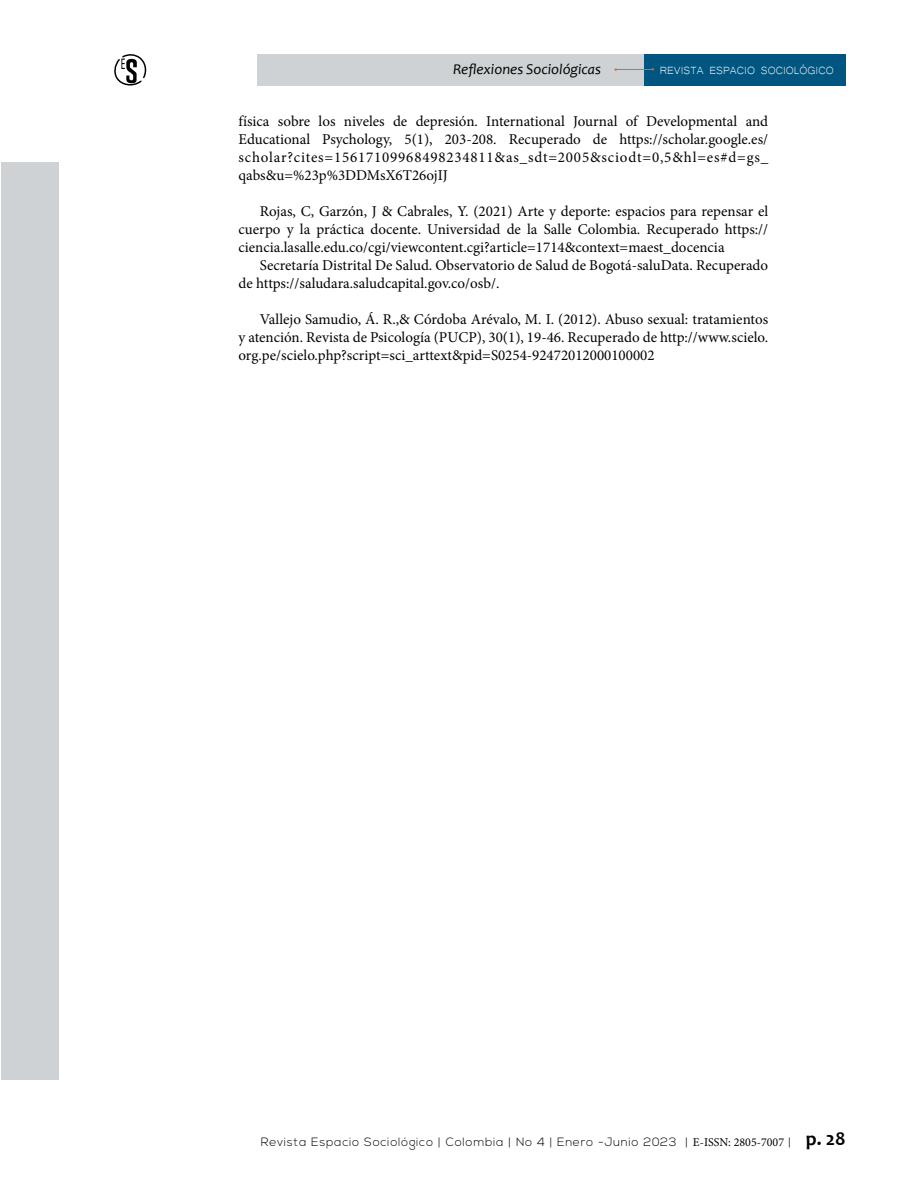
<style>
.page{position:relative;width:900px;height:1200px;background:#fff}
.page>*{position:absolute;margin:0;border:0;box-sizing:border-box;transform-origin:0 0}
.t1{font:15.45px "Myriad Pro";color:#000;scale:.61 1}
.t2{font:15px/18px "Minion Pro";color:#020203;text-align:justify}
.t3{font:italic 15px "Candara";color:#000}
.t4{font:13.5px "Microsoft Yi Baiti";color:#fff}
.t5{font:300 12px "Nexa";letter-spacing:.06em;color:#000}
.s1{font-family:"Minion Pro";font-weight:400}
.s2{font-family:"Candara";font-weight:700;font-size:19.5px}
</style>
<div class="page">
<div style="left:257px;top:54px;width:387px;height:32px;background:#ced2d4"></div>
<div style="left:644px;top:54px;width:202px;height:32px;background:#005681"></div>
<hr style="left:615px;top:69px;width:38px;height:1px;background:#e2672c">
<svg style="left:114px;top:54px;width:33px;height:32px"></svg>
<div style="left:1px;top:162px;width:58px;height:918px;background:#ced2d4"></div>
<p class="t1" style="left:121px;top:55px;width:9px">E</p>
<p class="t3" style="left:453px;top:60px;width:150px">Reflexiones Sociológicas</p>
<p class="t4" style="left:660px;top:62px;width:176px">REVISTA ESPACIO SOCIOLÓGICO</p>
<p class="t2" style="left:238px;top:112px;width:531px">física sobre los niveles de depresión. International Journal of Developmental and Educational Psychology, 5(1), 203-208. Recuperado de https://scholar.google.es/ scholar?cites=15617109968498234811&amp;as_sdt=2005&amp;sciodt=0,5&amp;hl=es#d=gs_ qabs&amp;u=%23p%3DDMsX6T26ojIJ</p>
<p class="t2" style="left:238px;top:202px;width:531px;text-indent:21px">Rojas, C, Garzón, J &amp; Cabrales, Y. (2021) Arte y deporte: espacios para repensar el cuerpo y la práctica docente. Universidad de la Salle Colombia. Recuperado https:// ciencia.lasalle.edu.co/cgi/viewcontent.cgi?article=1714&amp;context=maest_docencia</p>
<p class="t2" style="left:238px;top:256px;width:531px;text-indent:21px">Secretaría Distrital De Salud. Observatorio de Salud de Bogotá-saluData. Recuperado de https://saludara.saludcapital.gov.co/osb/.</p>
<p class="t2" style="left:238px;top:310px;width:531px;text-indent:21px">Vallejo Samudio, Á. R.,&amp; Córdoba Arévalo, M. I. (2012). Abuso sexual: tratamientos y atención. Revista de Psicología (PUCP), 30(1), 19-46. Recuperado de http://www.scielo. org.pe/scielo.php?script=sci_arttext&amp;pid=S0254-92472012000100002</p>
<p class="t5" style="left:261px;top:1135px;width:586px">Revista Espacio Sociológico | Colombia | No 4 | Enero -Junio 2023 | <span class="s1">E-ISSN: 2805-7007</span> | <span class="s2">p. 28</span></p>
</div>
